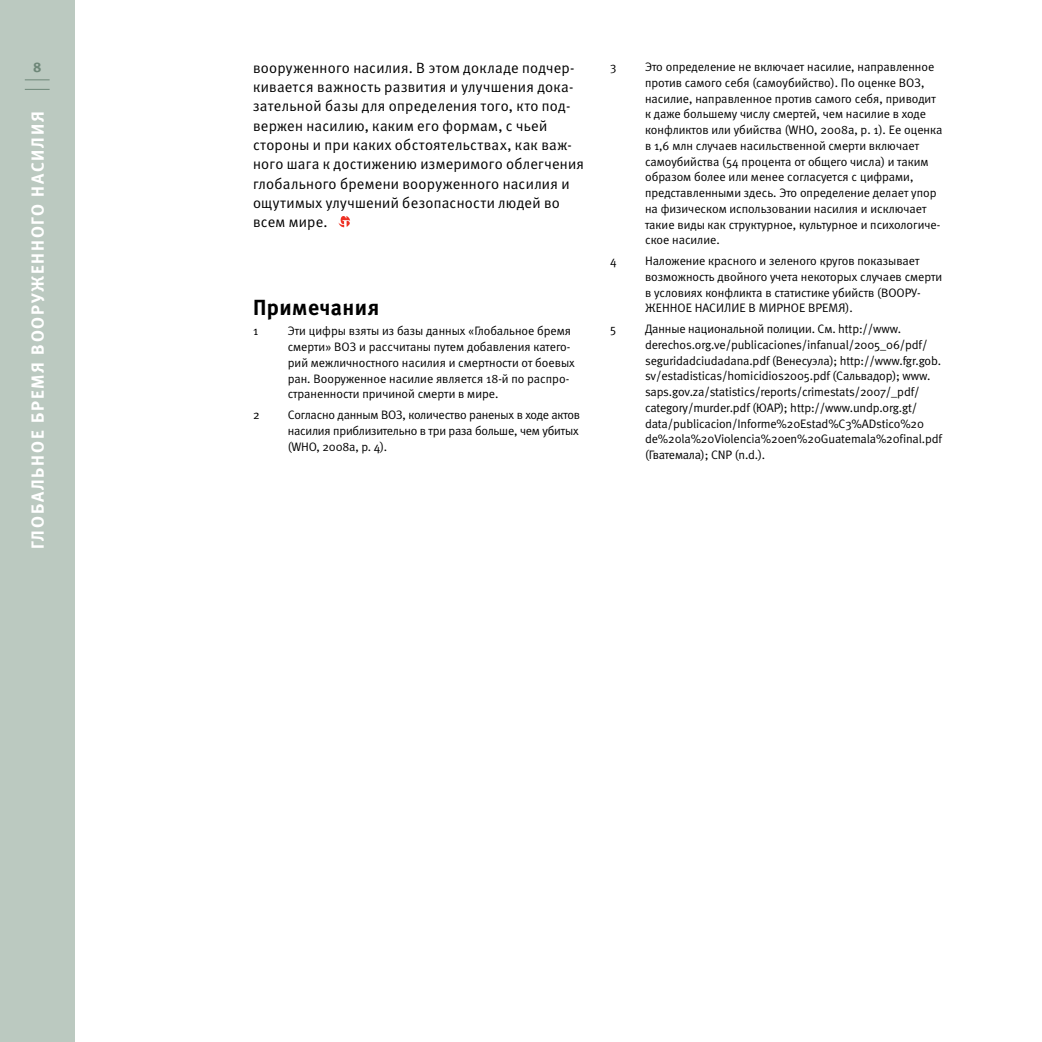
<style>
.page{position:relative;width:1042px;height:1042px;background:#fff}
.page>*{position:absolute;margin:0;border:0;box-sizing:border-box;transform-origin:0 0}
.t1{font:21.88px "Meta Bold C";letter-spacing:.02em;color:#000}
.t2{font:17.5px "Meta Bold C";letter-spacing:.1em;color:#fff}
.t3{font:14.88px/19.2px "Meta Normal C";letter-spacing:.02em;color:#000}
.t4{font:14px "Meta Bold C";color:#6e8778}
.t5{font:12.25px/15.8px "Meta Normal C";color:#000}
</style>
<div class="page">
<div style="left:0;top:0;width:74px;height:1042px;background:#bbc9c0"></div>
<svg style="left:25px;top:80px;width:25px;height:1px"></svg>
<svg style="left:25px;top:89px;width:25px;height:1px"></svg>
<svg style="left:338px;top:216px;width:12px;height:11px"></svg>
<p class="t4" style="left:33px;top:59px;width:10px">8</p>
<p class="t3" style="left:253px;top:58px;width:333px">вооруженного насилия. В этом докладе подчер&shy;кивается важность развития и улучшения дока&shy;зательной базы для определения того, кто под&shy;вержен насилию, каким его формам, с чьей стороны и при каких обстоятельствах, как важ&shy;ного шага к достижению измеримого облегчения глобального бремени вооруженного насилия и ощутимых улучшений безопасности людей во всем мире.</p>
<h2 class="t2" style="left:27px;top:549px;width:439px;rotate:-90deg">Глобальное бремя вооруженного насилия</h2>
<h1 class="t1" style="left:253px;top:294px;width:127px">Примечания</h1>
<p class="t5" style="left:253px;top:323px;width:7px">1</p>
<p class="t5" style="left:288px;top:323px;width:289px">Эти цифры взяты из базы данных «Глобальное бремя смерти» ВОЗ и рассчитаны путем добавления катего&shy;рий межличностного насилия и смертности от боевых ран. Вооруженное насилие является 18-й по распро&shy;страненности причиной смерти в мире.</p>
<p class="t5" style="left:253px;top:407px;width:25px">2 С</p>
<p class="t5" style="left:288px;top:407px;width:294px;text-align:justify;text-indent:7px">огласно данным ВОЗ, количество раненых в ходе актов насилия приблизительно в три раза больше, чем убитых (WHO, 2008a, p. 4).</p>
<p class="t5" style="left:610px;top:59px;width:8px">3</p>
<p class="t5" style="left:645px;top:59px;width:299px">Это определение не включает насилие, направленное против самого себя (самоубийство). По оценке ВОЗ, насилие, направленное против самого себя, приводит к даже большему числу смертей, чем насилие в ходе конфликтов или убийства (WHO, 2008a, p. 1). Ее оценка в 1,6 млн случаев насильственной смерти включает самоубийства (54 процента от общего числа) и таким образом более или менее согласуется с цифрами, представленными здесь. Это определение делает упор на физическом использовании насилия и исключает такие виды как структурное, культурное и психологиче&shy;ское насилие.</p>
<p class="t5" style="left:610px;top:253px;width:25px">4 Н</p>
<p class="t5" style="left:645px;top:253px;width:299px;text-indent:8px">аложение красного и зеленого кругов показывает возможность двойного учета некоторых случаев смерти в условиях конфликта в статистике убийств (ВООРУ</p>
<p class="t5" style="left:917px;top:284px;width:5px">-</p>
<p class="t5" style="left:645px;top:300px;width:9px">ЖЕННОЕ</p>
<p class="t5" style="left:695px;top:300px;width:9px">НАСИЛИЕ</p>
<p class="t5" style="left:748px;top:300px;width:28px">В МИРНОЕ</p>
<p class="t5" style="left:808px;top:300px;width:46px">ВРЕМЯ).</p>
<p class="t5" style="left:610px;top:321px;width:8px">5</p>
<p class="t5" style="left:645px;top:321px;width:299px">Данные национальной полиции. См. http://www. derechos.org.ve/publicaciones/infanual/2005_06/pdf/ seguridadciudadana.pdf (Венесуэла); http://www.fgr.gob. sv/estadisticas/homicidios2005.pdf (Сальвадор); www. saps.gov.za/statistics/reports/crimestats/2007/_pdf/ category/murder.pdf (ЮАР); http://www.undp.org.gt/ data/publicacion/Informe%20Estad%C3%ADstico%20 de%20la%20Violencia%20en%20Guatemala%20final.pdf (Гватемала); CNP (n.d.).</p>
</div>
